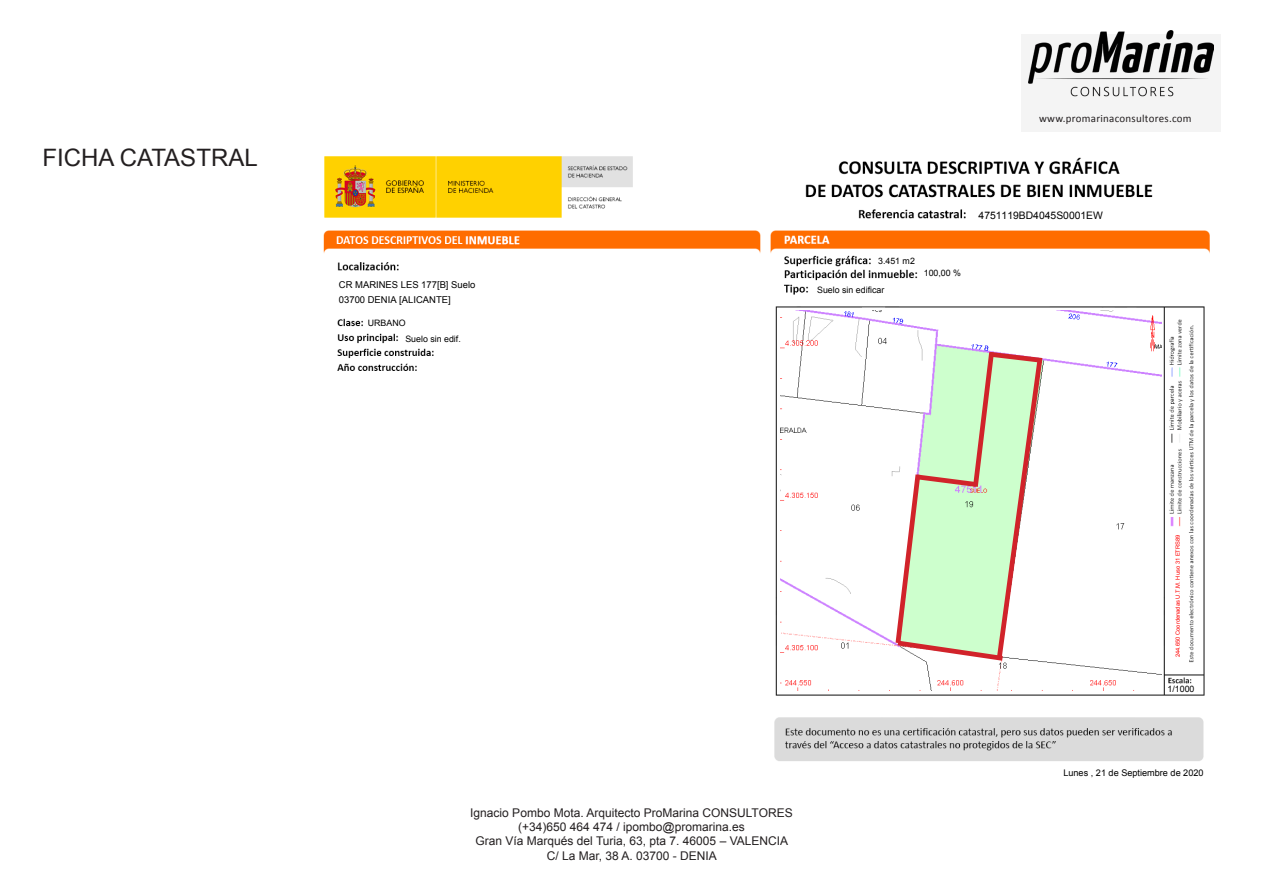
<style>
.page{position:relative;width:1263px;height:893px;background:#fff}
.page>*{position:absolute;margin:0;border:0;box-sizing:border-box;transform-origin:0 0}
.t1{font:24px "Arial";color:#231f20}
.t2{font:12px/14.4px "Arial";color:#231f20;text-align:center}
.t3{font:10.95px "Calibri";letter-spacing:.025em;color:#231f20}
.t4{font:10.35px "Arial";color:#000}
.t5{font:9.45px/15.3px "Arial";color:#000}
.t6{font:9.15px "Arial";color:#000}
.t7{font:8.85px/15.9px "Arial";color:#000}
.t8{font:5.85px "Arial";color:#f00}
</style>
<div class="page">
<img style="left:1028px;top:30px;width:185px;height:5px">
<svg style="left:1021px;top:35px;width:199px;height:97px;fill:#f4f4f4"></svg>
<img style="left:323px;top:156px;width:887px;height:605px">
<img style="left:781px;top:310px;width:380px;height:381px">
<svg style="left:892px;top:347px;width:155px;height:318px"></svg>
<p class="t1" style="left:43px;top:141px;width:217px">FICHA CATASTRAL</p>
<p class="t5" style="left:339px;top:277px;width:138px">CR MARINES LES 177[B] Suelo<br>03700 DENIA [ALICANTE]</p>
<p class="t7" style="left:405px;top:315px;width:57px;text-indent:-37px">URBANO<br>Suelo sin edif.</p>
<p class="t3" style="left:1039px;top:111px;width:154px">www.promarinaconsultores.com</p>
<p class="t7" style="left:878px;top:253px;width:38px">3.451 m2</p>
<p class="t7" style="left:817px;top:282px;width:69px">Suelo sin edificar</p>
<p class="t7" style="left:924px;top:265px;width:39px">100,00 %</p>
<p class="t4" style="left:979px;top:208px;width:126px">4751119BD4045S0001EW</p>
<p class="t2" style="left:470px;top:805px;width:324px">Ignacio Pombo Mota. Arquitecto ProMarina CONSULTORES (+34)650 464 474 / ipombo@promarina.es<br>Gran Vía Marqués del Turia, 63, pta 7. 46005 – VALENCIA C/ La Mar, 38 A. 03700 - DENIA</p>
<p class="t8" style="left:1173px;top:657px;width:124px;rotate:-90deg">244.650 Coordenadas U.T.M. Huso 31 ETRS89</p>
<p class="t7" style="left:1167px;top:681px;width:29px">1/1000</p>
<p class="t6" style="left:1063px;top:767px;width:142px">Lunes , 21 de Septiembre de 2020</p>
</div>
